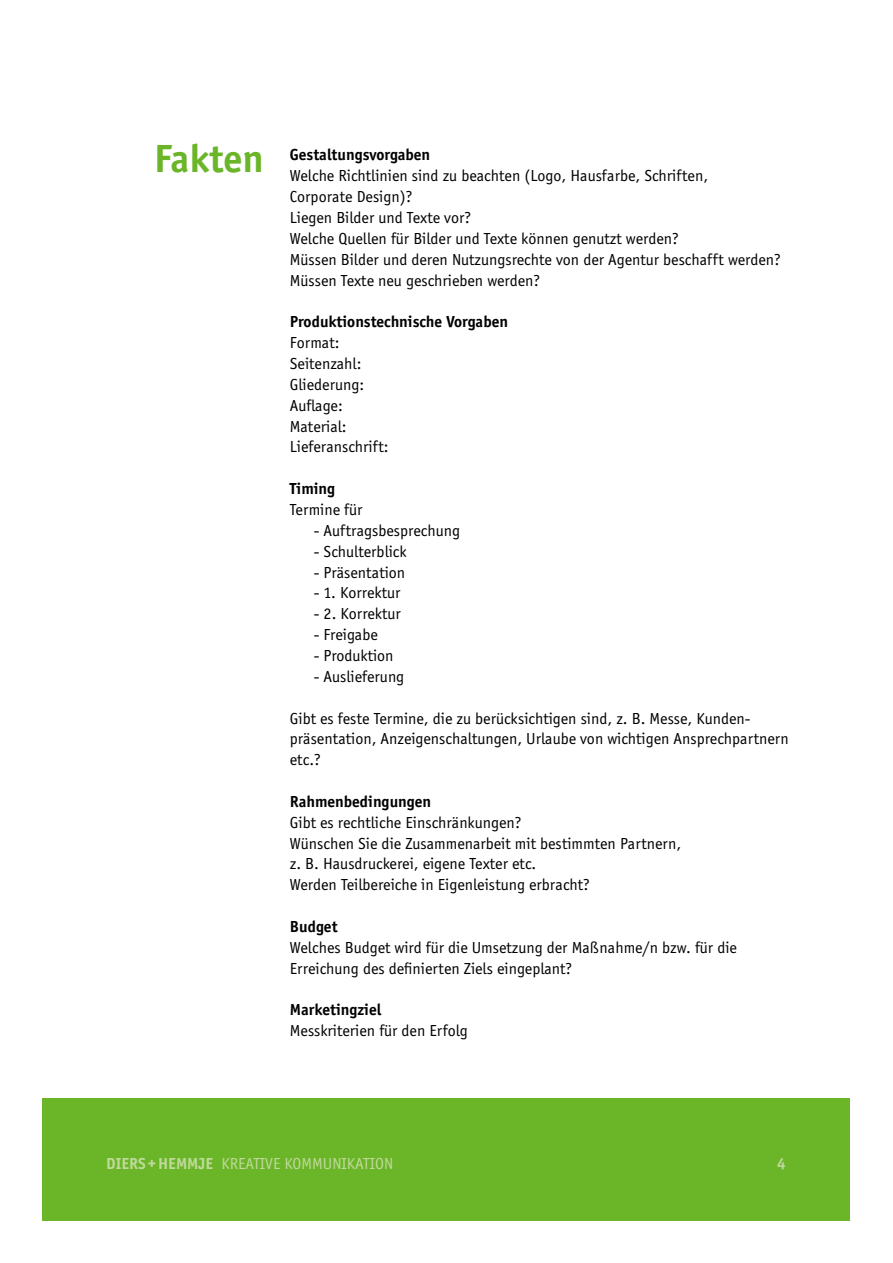
<style>
.page{position:relative;width:893px;height:1263px;background:#fff}
.page>*{position:absolute;margin:0;border:0;box-sizing:border-box;transform-origin:0 0}
.t1{font:700 40.5px "Officina Sans";color:#6bb529}
.t2{font:16.5px/20.9px "Officina Sans";color:#000}
.t3{font:700 16.5px "Officina Sans";color:#000}
.t4{font:16.5px "Officina Sans";color:#bfda9a}
.t5{font:700 16.5px "Officina Sans";color:#bfda9a}
.s1{font-weight:700}
</style>
<div class="page">
<div style="left:43px;top:1098px;width:807px;height:122px;background:#6bb529"></div>
<h1 class="t1" style="left:154px;top:135px;width:111px">Fakten</h1>
<p class="t3" style="left:290px;top:145px;width:142px">Gestaltungsvorgaben</p>
<p class="t2" style="left:290px;top:166px;width:493px">Welche Richtlinien sind zu beachten (Logo, Hausfarbe, Schriften,<br>Corporate Design)?<br>Liegen Bilder und Texte vor?<br>Welche Quellen für Bilder und Texte können genutzt werden?<br>Müssen Bilder und deren N utzungsrechte von der Agentur beschafft werden?<br>Müssen Texte neu geschrieben werden?</p>
<p class="t3" style="left:290px;top:312px;width:220px">Produktionstechnische Vorgaben</p>
<p class="t2" style="left:290px;top:332px;width:100px">Format:<br>Seitenzahl:<br>Gliederung:<br>Auflage:<br>Material:<br>Lieferanschrift:</p>
<p class="t3" style="left:290px;top:479px;width:47px">Timing</p>
<p class="t2" style="left:290px;top:499px;width:74px">Termine für</p>
<p class="t2" style="left:314px;top:520px;width:148px">- Auftragsbesprechung</p>
<p class="t2" style="left:314px;top:541px;width:94px">- Schulterblick</p>
<p class="t2" style="left:314px;top:562px;width:93px">- Präsentation</p>
<p class="t2" style="left:314px;top:583px;width:88px">- 1. Korrektur</p>
<p class="t2" style="left:314px;top:603px;width:88px">- 2. Korrektur</p>
<p class="t2" style="left:314px;top:624px;width:65px">- Freigabe</p>
<p class="t2" style="left:314px;top:645px;width:81px">- Produktion</p>
<p class="t2" style="left:314px;top:666px;width:92px">- Auslieferung</p>
<p class="t2" style="left:290px;top:708px;width:500px">Gibt es feste Termine, die zu berücksichtigen sind, z. B. Messe, Kunden&shy;präsentation, Anzeigenschaltungen, U rlaube von wichtigen Ansprechpartnern etc.?</p>
<p class="t3" style="left:290px;top:791px;width:143px">Rahmenbedingungen</p>
<p class="t2" style="left:290px;top:812px;width:393px">Gibt es rechtliche Einschränkungen?<br>Wünschen Sie die Zusammenarbeit mit bestimmten Partnern, z. B. Hausdruckerei, eigene Texter etc.<br>Werden Teilbereiche in Eigenleistung erbracht?</p>
<p class="t3" style="left:290px;top:917px;width:49px">Budget</p>
<p class="t2" style="left:290px;top:937px;width:449px">Welches Budget wird für die Umsetzung der Maßnahme/n bzw. für die<br>Erreichung des definierten Ziels eingeplant?</p>
<p class="t3" style="left:290px;top:1000px;width:93px">Marketingziel</p>
<p class="t2" style="left:290px;top:1021px;width:180px">Messkriterien für den Erfolg</p>
<p class="t4" style="left:106px;top:1154px;width:288px"><span class="s1">DIERS +HEMMJE</span> Kreative Kommunikation</p>
<p class="t5" style="left:777px;top:1154px;width:10px">4</p>
</div>
